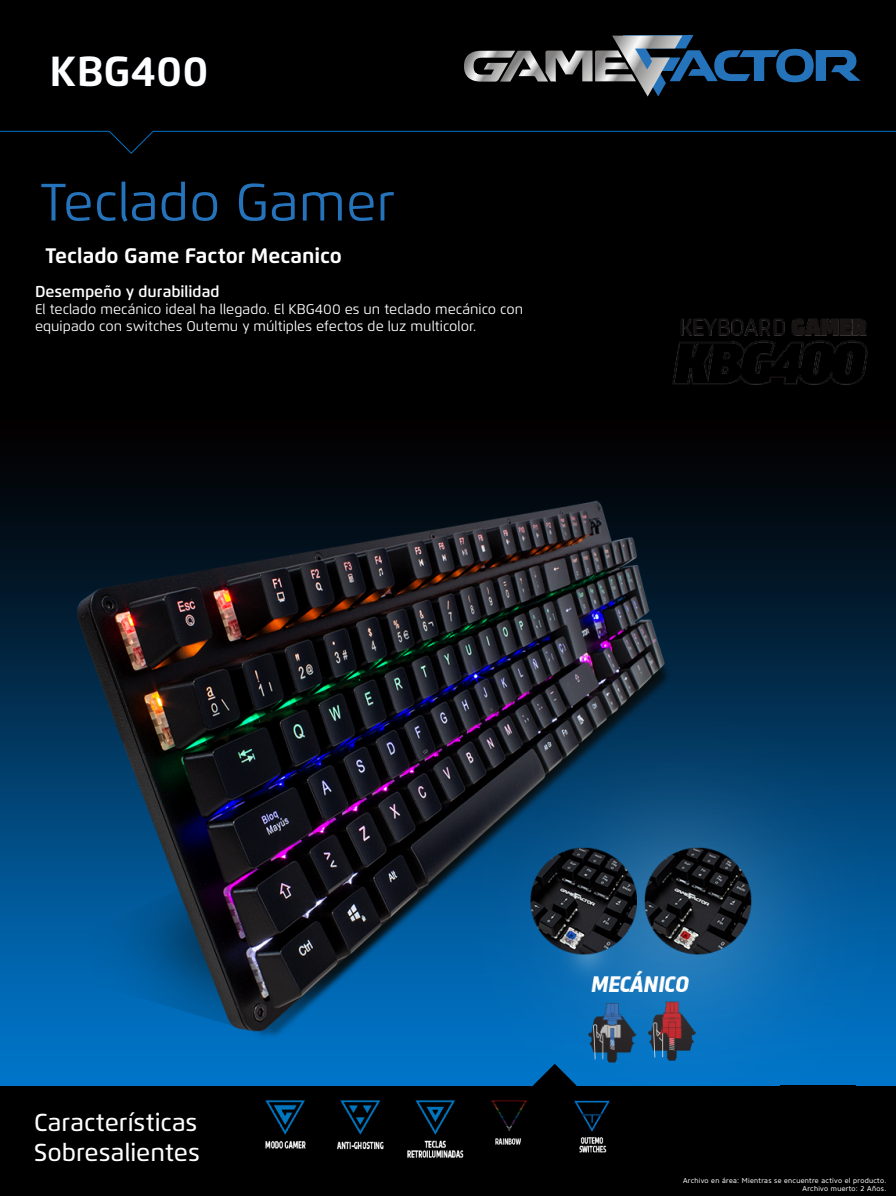
<style>
.page{position:relative;width:896px;height:1196px;background:#fff}
.page>*{position:absolute;margin:0;border:0;box-sizing:border-box;transform-origin:0 0}
.t1{font:52.5px "Flexo";color:#2574bb}
.t2{font:700 42px "Flexo";color:#fcfeff}
.t3{font:500 24.5px/29.4px "Flexo";color:#fff}
.t4{font:700 21px "Flexo";color:#fff}
.t5{font:600 15.75px "Flexo";color:#fff}
.t6{font:14px/16.8px "Flexo";color:#fff}
.t7{font:7px/7.9px "Core Sans N45";letter-spacing:.04em;color:#fff;text-align:right}
</style>
<div class="page">
<div style="left:0;top:0;width:896px;height:1195px;background:#000"></div>
<img style="left:672px;top:318px;width:196px;height:67px">
<img style="left:0;top:477px;width:896px;height:608px">
<svg style="left:0;top:130px;width:896px;height:24px"></svg>
<svg style="left:533px;top:1063px;width:44px;height:22px"></svg>
<img style="left:248px;top:1085px;width:286px;height:73px">
<img style="left:574px;top:1085px;width:56px;height:68px">
<svg style="left:464px;top:35px;width:397px;height:61px"></svg>
<h2 class="t2" style="left:50px;top:45px;width:160px">KBG400</h2>
<h1 class="t1" style="left:40px;top:170px;width:356px">Teclado Gamer</h1>
<h3 class="t4" style="left:46px;top:242px;width:298px">Teclado Game Factor Mecanico</h3>
<p class="t5" style="left:35px;top:282px;width:186px">Desempeño y durabilidad</p>
<p class="t6" style="left:35px;top:300px;width:490px">El teclado mecánico ideal ha llegado. El KBG400 es un teclado mecánico con equipado con switches Outemu y múltiples efectos de luz multicolor.</p>
<h3 class="t3" style="left:34px;top:1107px;width:167px">Características<br>Sobresalientes</h3>
<p class="t7" style="left:683px;top:1176px;width:205px">Archivo en área: Mientras se encuentre activo el producto.<br>Archivo muerto: 2 Años.</p>
</div>
